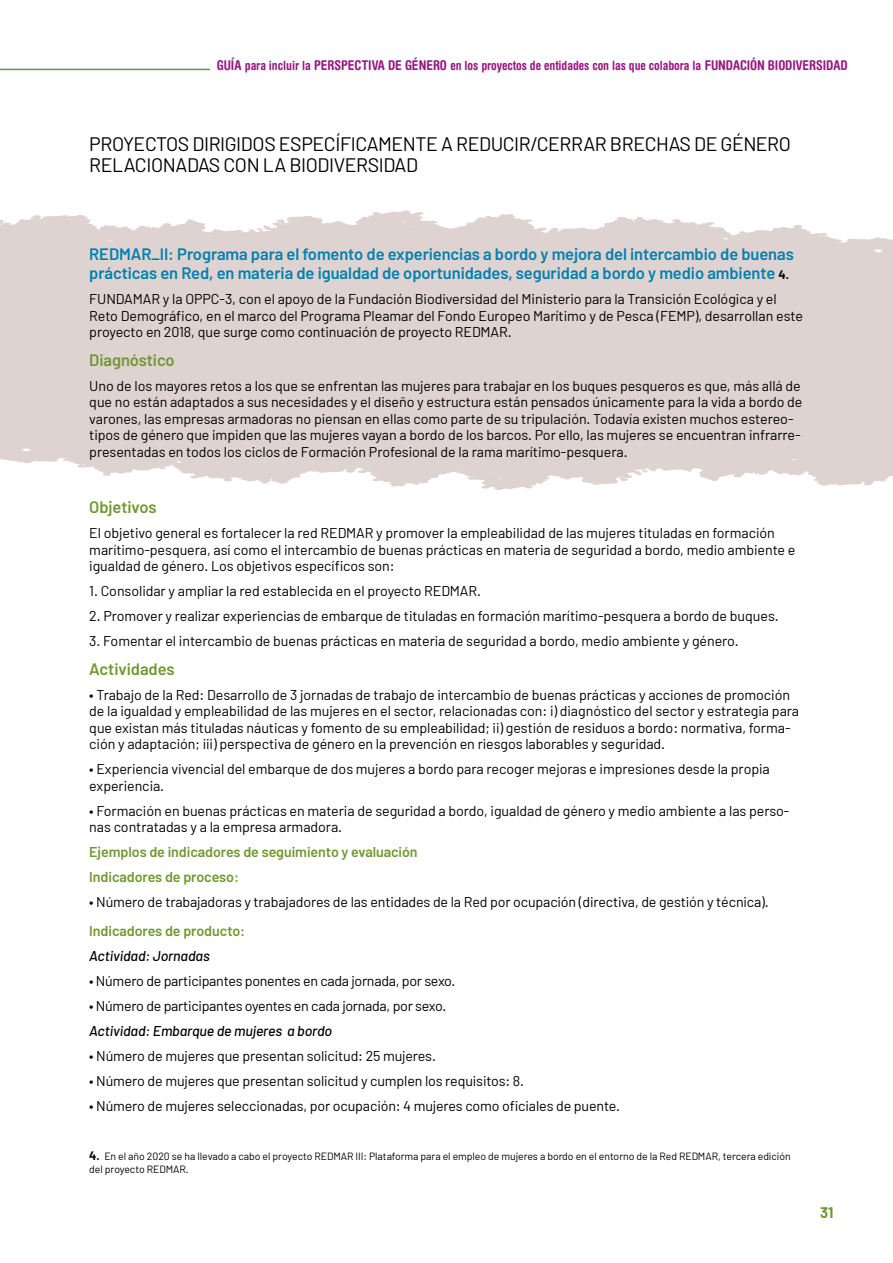
<style>
.page{position:relative;width:893px;height:1263px;background:#fff}
.page>*{position:absolute;margin:0;border:0;box-sizing:border-box;transform-origin:0 0}
.t1{font:19.5px/21px "Barlow";letter-spacing:-.02em;color:#000}
.t2{font:600 16.5px/19.8px "Barlow";letter-spacing:-.005em;color:#0080af}
.t3{font:600 16.5px "Barlow";letter-spacing:-.005em;color:#709730}
.t4{font:700 15px "Barlow";color:#709730}
.t5{font:14.25px/16.5px "Barlow";letter-spacing:-.005em;color:#000}
.t6{font:600 14.25px/25px "Barlow";letter-spacing:-.005em;color:#709730}
.t7{font:italic 500 14.25px "Barlow";letter-spacing:-.01em;color:#000}
.t8{font:700 condensed 12.75px "Helvetica Rounded";letter-spacing:-.005em;color:#951b81}
.t9{font:10.5px/13.5px "Barlow";letter-spacing:-.005em;color:#000}
.s1{font-size:13.5px}
.s2{font-weight:700;font-size:12px;color:#000}
.s3{font-weight:700;font-size:12px}
</style>
<div class="page">
<hr style="left:0;top:69px;width:210px;height:1px;background:#709730">
<svg style="left:0;top:210px;width:893px;height:49px;fill:#ded3d0"></svg>
<div style="left:0;top:259px;width:893px;height:231px;background:#ded3d0"></div>
<p class="t8" style="left:217px;top:58px;width:632px"><span class="s1">GUÍA</span> para incluir la <span class="s1">PERSPECTIVA DE GÉNERO</span> en los proyectos de entidades con las que colabora la <span class="s1">FUNDACIÓN BIODIVERSIDAD</span></p>
<h1 class="t1" style="left:89px;top:135px;width:703px">PROYECTOS DIRIGIDOS ESPECÍFICAMENTE A REDUCIR/CERRAR BRECHAS DE GÉNERO<br>RELACIONADAS CON LA BIODIVERSIDAD</h1>
<p class="t2" style="left:89px;top:242px;width:706px">REDMAR_II: Programa para el fomento de experiencias a bordo y mejora del intercambio de buenas prácticas en Red, en materia de igualdad de oportunidades, seguridad a bordo y medio ambiente <span class="s2">4.</span></p>
<p class="t5" style="left:89px;top:292px;width:715px">FUNDAMAR y la OPPC-3, con el apoyo de la Fundación Biodiversidad del Ministerio para la Transición Ecológica y el<br>Reto Demográfico, en el marco del Programa Pleamar del Fondo Europeo Marítimo y de Pesca (FEMP), desarrollan este proyecto en 2018, que surge como continuación de proyecto REDMAR.</p>
<p class="t3" style="left:89px;top:354px;width:87px">Diagnóstico</p>
<p class="t5" style="left:89px;top:378px;width:715px">Uno de los mayores retos a los que se enfrentan las mujeres para trabajar en los buques pesqueros es que, más allá de que no están adaptados a sus necesidades y el diseño y estructura están pensados únicamente para la vida a bordo de varones, las empresas armadoras no piensan en ellas como parte de su tripulación. Todavía existen muchos estereo&shy;tipos de género que impiden que las mujeres vayan a bordo de los barcos. Por ello, las mujeres se encuentran infrarre&shy;presentadas en todos los ciclos de Formación Profesional de la rama marítimo-pesquera.</p>
<p class="t3" style="left:89px;top:501px;width:69px">Objetivos</p>
<p class="t5" style="left:89px;top:526px;width:708px">El objetivo general es fortalecer la red REDMAR y promover la empleabilidad de las mujeres tituladas en formación marítimo-pesquera, así como el intercambio de buenas prácticas en materia de seguridad a bordo, medio ambiente e igualdad de género. Los objetivos específicos son:</p>
<p class="t5" style="left:89px;top:584px;width:393px">1. Consolidar y ampliar la red establecida en el proyecto REDMAR.</p>
<p class="t5" style="left:89px;top:609px;width:691px">2. Promover y realizar experiencias de embarque de tituladas en formación marítimo-pesquera a bordo de buques.</p>
<p class="t5" style="left:89px;top:634px;width:651px">3. Fomentar el intercambio de buenas prácticas en materia de seguridad a bordo, medio ambiente y género.</p>
<p class="t3" style="left:89px;top:657px;width:87px">Actividades</p>
<p class="t5" style="left:89px;top:687px;width:711px">• Trabajo de la Red: Desarrollo de 3 jornadas de trabajo de intercambio de buenas prácticas y acciones de promoción de la igualdad y empleabilidad de las mujeres en el sector, relacionadas con: i) diagnóstico del sector y estrategia para que existan más tituladas náuticas y fomento de su empleabilidad; ii) gestión de residuos a bordo: normativa, forma&shy;ción y adaptación; iii) perspectiva de género en la prevención en riesgos laborables y seguridad.</p>
<p class="t5" style="left:89px;top:762px;width:682px">• Experiencia vivencial del embarque de dos mujeres a bordo para recoger mejoras e impresiones desde la propia experiencia.</p>
<p class="t5" style="left:89px;top:803px;width:702px">• Formación en buenas prácticas en materia de seguridad a bordo, igualdad de género y medio ambiente a las perso&shy;nas contratadas y a la empresa armadora.</p>
<p class="t6" style="left:89px;top:841px;width:330px">Ejemplos de indicadores de seguimiento y evaluación<br>Indicadores de proceso:</p>
<p class="t5" style="left:89px;top:895px;width:681px">• Número de trabajadoras y trabajadores de las entidades de la Red por ocupación (directiva, de gestión y técnica).</p>
<p class="t6" style="left:89px;top:919px;width:158px">Indicadores de producto:</p>
<p class="t7" style="left:89px;top:950px;width:122px">Actividad: Jornadas</p>
<p class="t5" style="left:89px;top:973px;width:368px">• Número de participantes ponentes en cada jornada, por sexo.</p>
<p class="t5" style="left:89px;top:998px;width:359px">• Número de participantes oyentes en cada jornada, por sexo.</p>
<p class="t7" style="left:89px;top:1025px;width:244px">Actividad: Embarque de mujeres a bordo</p>
<p class="t5" style="left:89px;top:1048px;width:348px">• Número de mujeres que presentan solicitud: 25 mujeres.</p>
<p class="t5" style="left:89px;top:1073px;width:436px">• Número de mujeres que presentan solicitud y cumplen los requisitos: 8.</p>
<p class="t5" style="left:89px;top:1097px;width:532px">• Número de mujeres seleccionadas, por ocupación: 4 mujeres como oficiales de puente.</p>
<p class="t9" style="left:89px;top:1150px;width:703px"><span class="s3">4.</span> En el año 2020 se ha llevado a cabo el proyecto REDMAR III: Plataforma para el empleo de mujeres a bordo en el entorno de la Red REDMAR, tercera edición del proyecto REDMAR.</p>
<p class="t4" style="left:820px;top:1204px;width:15px">31</p>
</div>
